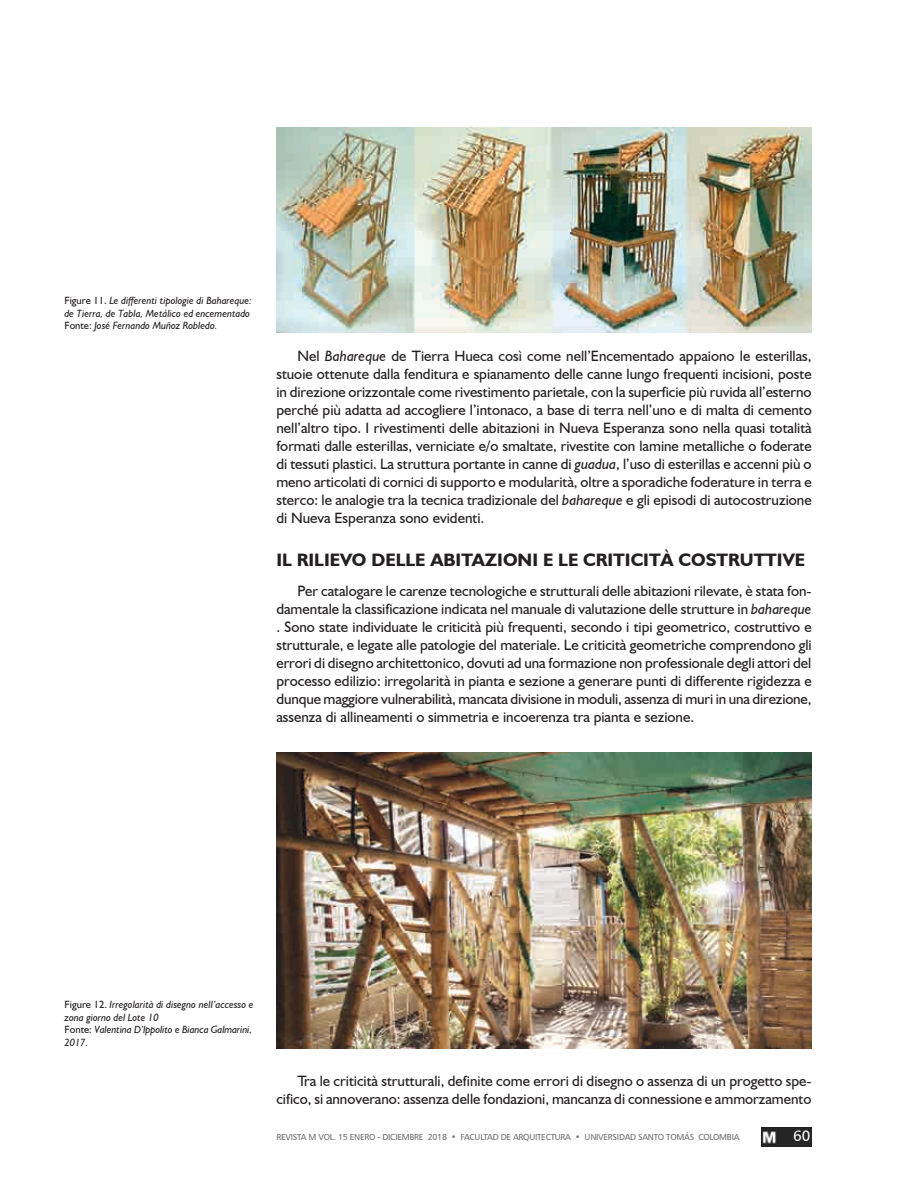
<style>
.page{position:relative;width:918px;height:1188px;background:#fff}
.page>*{position:absolute;margin:0;border:0;box-sizing:border-box;transform-origin:0 0}
.Estilo_T2{font:700 18px "Humanist 521 BT";color:#231f20}
.Estilo_texto_interno{font:15px/18px "Humanist 521 BT";color:#231f20;text-align:justify}
.t1{font:15px "Humanist 777 BT Roman B";color:#fff}
.Estilo_Fotos_-_Fuent{font:italic 10.5px/12.6px "Humanist 521 BT";color:#231f20}
.t2{font:8.7px "Humanist 777 BT Roman B";letter-spacing:-.03em;color:#6c6d70}
.s1{font-style:normal}
.s2{font-style:italic}
</style>
<div class="page">
<img style="left:276px;top:128px;width:536px;height:204px">
<img style="left:276px;top:753px;width:536px;height:295px">
<img style="left:761px;top:1127px;width:51px;height:20px">
<p class="Estilo_Fotos_-_Fuent" style="left:64px;top:294px;width:189px"><span class="s1">Figure 11.</span> Le differenti tipologie di Bahareque: de Tierra, de Tabla, Metálico ed encementado</p>
<p class="Estilo_Fotos_-_Fuent" style="left:64px;top:319px;width:155px"><span class="s1">Fonte:</span> José Fernando Muñoz Robledo.</p>
<p class="Estilo_texto_interno" style="left:276px;top:346px;width:537px;text-indent:21px">Nel <span class="s2">Bahareque</span> de Tierra Hueca così come nell’Encementado appaiono le esterillas, stuoie ottenute dalla fenditura e spianamento delle canne lungo frequenti incisioni, poste in direzione orizzontale come rivestimento parietale, con la superficie più ruvida all’esterno perché più adatta ad accogliere l’intonaco, a base di terra nell’uno e di malta di cemento nell’altro tipo. I rivestimenti delle abitazioni in Nueva Esperanza sono nella quasi totalità formati dalle esterillas, verniciate e/o smaltate, rivestite con lamine metalliche o foderate di tessuti plastici. La struttura portante in canne di <span class="s2">guadua</span>, l’uso di esterillas e accenni più o meno articolati di cornici di supporto e modularità, oltre a sporadiche foderature in terra e sterco: le analogie tra la tecnica tradizionale del <span class="s2">bahareque</span> e gli episodi di autocostruzione di Nueva Esperanza sono evidenti.</p>
<p class="Estilo_T2" style="left:276px;top:548px;width:530px">IL RILIEVO DELLE ABITAZIONI E LE CRITICITÀ COSTRUTTIVE</p>
<p class="Estilo_texto_interno" style="left:276px;top:582px;width:537px;text-indent:21px">Per catalogare le carenze tecnologiche e strutturali delle abitazioni rilevate, è stata fon&shy;damentale la classificazione indicata nel manuale di valutazione delle strutture in <span class="s2">bahareque </span>. Sono state individuate le criticità più frequenti, secondo i tipi geometrico, costruttivo e strutturale, e legate alle patologie del materiale. Le criticità geometriche comprendono gli errori di disegno architettonico, dovuti ad una formazione non professionale degli attori del processo edilizio: irregolarità in pianta e sezione a generare punti di differente rigidezza e dunque maggiore vulnerabilità, mancata divisione in moduli, assenza di muri in una direzione, assenza di allineamenti o simmetria e incoerenza tra pianta e sezione.</p>
<p class="Estilo_Fotos_-_Fuent" style="left:65px;top:998px;width:190px"><span class="s1">Figure 12.</span> Irregolarità di disegno nell’accesso e zona giorno del Lote 10</p>
<p class="Estilo_Fotos_-_Fuent" style="left:65px;top:1023px;width:189px"><span class="s1">Fonte:</span> Valentina D’Ippolito e Bianca Galmarini,<br>2017.</p>
<p class="Estilo_texto_interno" style="left:276px;top:1071px;width:537px;text-align:right">Tra le criticità strutturali, definite come errori di disegno o assenza di un progetto spe&shy;cifico, si annoverano: assenza delle fondazioni, mancanza di connessione e ammorzamento</p>
<p class="t2" style="left:276px;top:1132px;width:465px">REVISTA M VOL. 15 ENERO - DICIEMBRE 2018 • FACULTAD DE ARQUITECTURA • UNIVERSIDAD SANTO TOMÁS COLOMBIA</p>
<p class="t1" style="left:793px;top:1126px;width:19px">60</p>
</div>
